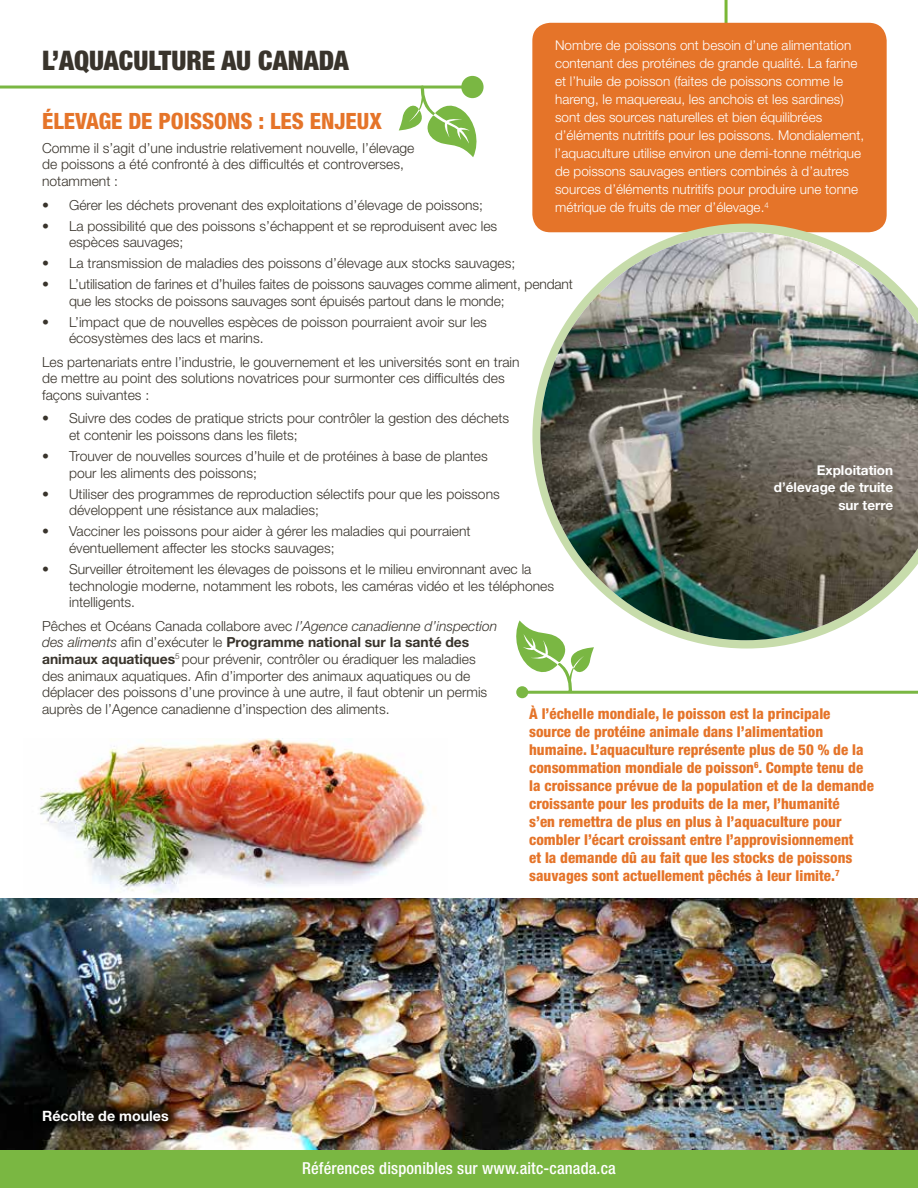
<style>
.page{position:relative;width:918px;height:1188px;background:#fff}
.page>*{position:absolute;margin:0;border:0;box-sizing:border-box;transform-origin:0 0}
.t1{font:900 condensed 27px "Helvetica Neue LT Std";color:#39342c}
.t2{font:800 condensed 22.5px "Helvetica Neue LT Std";color:#e57429}
.t3{font:500 condensed 16.5px "Helvetica Neue LT Std";letter-spacing:.01em;color:#fff}
.t4{font:800 condensed 15px/18px "Helvetica Neue LT Std";color:#e57429}
.t5{font:700 14.25px "Helvetica Neue LT Std";color:#fff}
.t6{font:300 13.8px/16.6px "Helvetica Neue LT Std";color:#39342c}
.t7{font:300 13.5px/18px "Helvetica Neue LT Std";color:#fff}
.t8{font:700 13.5px/17.2px "Helvetica Neue LT Std";color:#fff;text-align:right}
.t9{font:300 7.8px "Helvetica Neue LT Std";color:#fff}
.s1{font-style:italic}
.s2{font-weight:700}
</style>
<div class="page">
<img style="left:39px;top:738px;width:396px;height:155px">
<div style="left:0;top:1149px;width:918px;height:39px;background:#7ab742"></div>
<hr style="left:0;top:86px;width:474px;height:3px;background:#7ab743">
<hr style="left:522px;top:691px;width:396px;height:3px;background:#7ab743">
<div style="left:516px;top:686px;width:12px;height:12px;background:#7ab743;border-radius:50%"></div>
<div style="left:461px;top:76px;width:23px;height:22px;background:#7ab743;border-radius:50%"></div>
<svg style="left:399px;top:84px;width:82px;height:73px"></svg>
<svg style="left:516px;top:620px;width:78px;height:74px"></svg>
<img style="left:0;top:899px;width:918px;height:250px">
<hr style="left:725px;top:0;width:3px;height:76px;background:#7ab735">
<div style="left:532px;top:23px;width:355px;height:209px;background:#e57429;border-radius:18px"></div>
<svg style="left:532px;top:224px;width:353px;height:425px"></svg>
<img style="left:540px;top:232px;width:378px;height:408px">
<div style="left:29px;top:1096px;width:153px;height:39px;background:#000;opacity:.75"></div>
<h1 class="t1" style="left:42px;top:43px;width:308px">L’AQUACULTURE AU CANADA</h1>
<p class="t7" style="left:555px;top:36px;width:311px">Nombre de poissons ont besoin d’une alimentation contenant des protéines de grande qualité. La farine et l’huile de poisson (faites de poissons comme le hareng, le maquereau, les anchois et les sardines) sont des sources naturelles et bien équilibrées d’éléments nutritifs pour les poissons. Mondialement, l’aquaculture utilise environ une demi-tonne métrique de poissons sauvages entiers combinés à d’autres sources d’éléments nutritifs pour produire une tonne métrique de fruits de mer d’élevage.</p>
<h2 class="t2" style="left:42px;top:107px;width:341px">ÉLEVAGE DE POISSONS : LES ENJEUX</h2>
<p class="t6" style="left:42px;top:139px;width:374px">Comme il s’agit d’une industrie relativement nouvelle, l’élevage de poissons a été confronté à des difficultés et controverses, notamment :</p>
<p class="t6" style="left:42px;top:196px;width:443px">• Gérer les déchets provenant des exploitations d’élevage de poissons;</p>
<p class="t9" style="left:764px;top:200px;width:6px">4</p>
<p class="t6" style="left:69px;top:217px;width:430px;text-indent:-27px">• La possibilité que des poissons s’échappent et se reproduisent avec les espèces sauvages;</p>
<p class="t6" style="left:42px;top:255px;width:475px">• La transmission de maladies des poissons d’élevage aux stocks sauvages;</p>
<p class="t6" style="left:69px;top:276px;width:505px;text-indent:-27px">• L’utilisation de farines et d’huiles faites de poissons sauvages comme aliment, pendant que les stocks de poissons sauvages sont épuisés partout dans le monde;</p>
<p class="t6" style="left:69px;top:313px;width:419px;text-indent:-27px">• L’impact que de nouvelles espèces de poisson pourraient avoir sur les écosystèmes des lacs et marins.</p>
<p class="t6" style="left:42px;top:353px;width:479px">Les partenariats entre l’industrie, le gouvernement et les universités sont en train de mettre au point des solutions novatrices pour surmonter ces difficultés des façons suivantes :</p>
<p class="t6" style="left:69px;top:410px;width:442px;text-indent:-27px">• Suivre des codes de pratique stricts pour contrôler la gestion des déchets et contenir les poissons dans les filets;</p>
<p class="t6" style="left:69px;top:448px;width:420px;text-indent:-27px">• Trouver de nouvelles sources d’huile et de protéines à base de plantes pour les aliments des poissons;</p>
<p class="t6" style="left:69px;top:485px;width:432px;text-indent:-27px">• Utiliser des programmes de reproduction sélectifs pour que les poissons développent une résistance aux maladies;</p>
<p class="t6" style="left:69px;top:523px;width:403px;text-indent:-27px">• Vacciner les poissons pour aider à gérer les maladies qui pourraient éventuellement affecter les stocks sauvages;</p>
<p class="t6" style="left:69px;top:560px;width:486px;text-indent:-27px">• Surveiller étroitement les élevages de poissons et le milieu environnant avec la technologie moderne, notamment les robots, les caméras vidéo et les téléphones intelligents.</p>
<p class="t8" style="left:774px;top:461px;width:121px">Exploitation d’élevage de truite sur terre</p>
<p class="t6" style="left:42px;top:617px;width:457px">Pêches et Océans Canada collabore avec <span class="s1">l’Agence canadienne d’inspection des aliments</span> afin d’exécuter le <span class="s2">Programme national sur la santé des animaux aquatiques</span><sup>5</sup> pour prévenir, contrôler ou éradiquer les maladies des animaux aquatiques. Afin d’importer des animaux aquatiques ou de déplacer des poissons d’une province à une autre, il faut obtenir un permis auprès de l’Agence canadienne d’inspection des aliments.</p>
<p class="t4" style="left:529px;top:704px;width:346px">À l’échelle mondiale, le poisson est la principale source de protéine animale dans l’alimentation humaine. L’aquaculture représente plus de 50 % de la consommation mondiale de poisson<sup>6</sup>. Compte tenu de la croissance prévue de la population et de la demande croissante pour les produits de la mer, l’humanité<br>s’en remettra de plus en plus à l’aquaculture pour combler l’écart croissant entre l’approvisionnement<br>et la demande dû au fait que les stocks de poissons sauvages sont actuellement pêchés à leur limite.<sup>7</sup></p>
<p class="t5" style="left:42px;top:1107px;width:128px">Récolte de moules</p>
<p class="t3" style="left:302px;top:1158px;width:315px">Références disponibles sur www.aitc-canada.ca</p>
</div>
